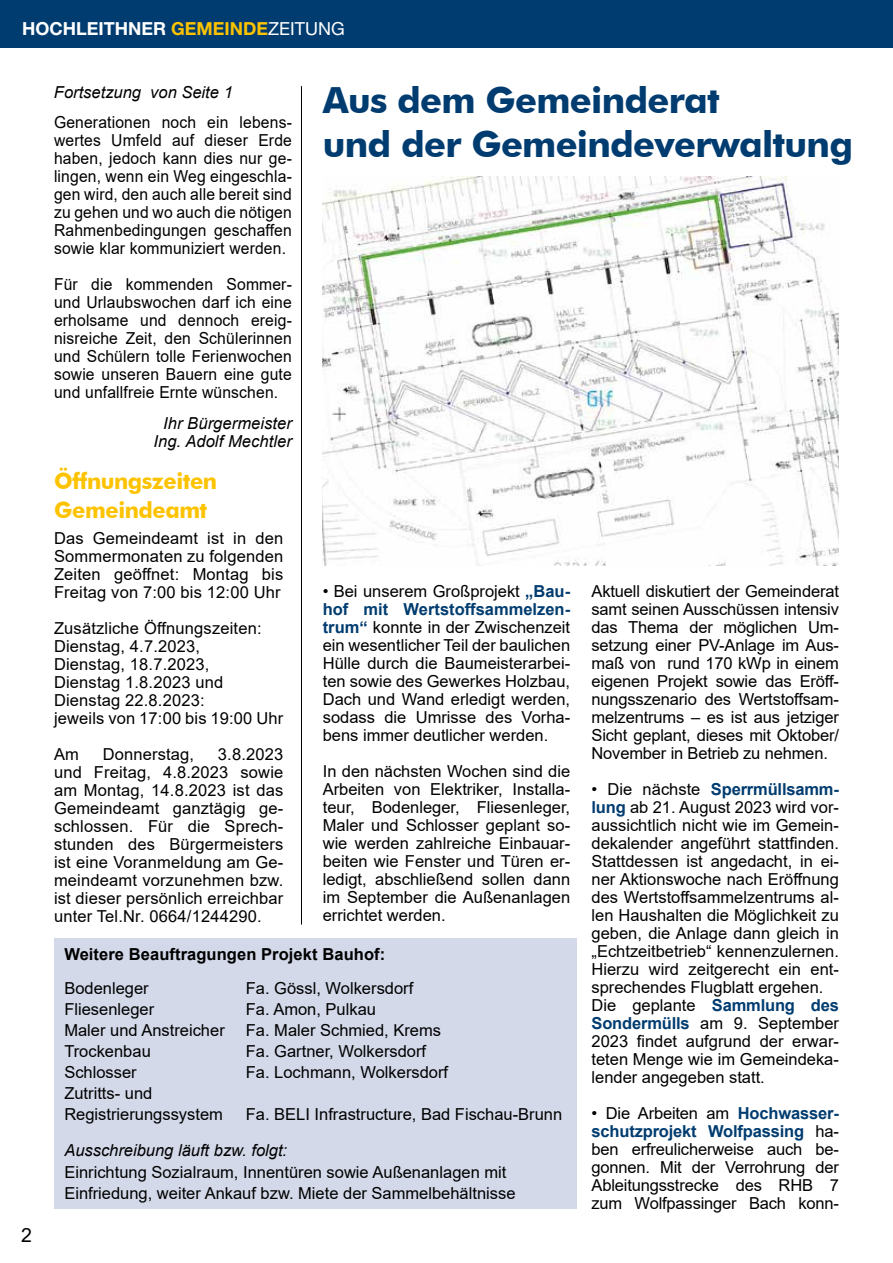
<style>
.page{position:relative;width:893px;height:1263px;background:#fff}
.page>*{position:absolute;margin:0;border:0;box-sizing:border-box;transform-origin:0 0}
.t1{font:700 36px/43.2px "Futura BT";letter-spacing:-.02em;color:#003c70}
.t2{font:700 22.5px/28.5px "Futura BT";letter-spacing:-.02em;color:#fdc300}
.t3{font:19.5px "Arial";color:#000}
.t4{font:700 18px "Helvetica Neue LT Std";color:#fff}
.t5{font:16.5px/18px "Arial";color:#000;text-align:justify}
.t6{font:16.5px/18px "Arial";color:#000;text-align:justify;scale:.95 1}
.t7{font:italic 16.5px/18px "Arial";color:#000;text-align:center}
.t8{font:700 16.5px "Arial";letter-spacing:.005em;color:#000}
.s1{color:#fdc300}
.s2{font-weight:400}
.s3{font-weight:700;color:#003c70}
</style>
<div class="page">
<div style="left:0;top:0;width:893px;height:48px;background:#003c70"></div>
<hr style="left:301px;top:86px;width:1px;height:838px;background:#000">
<img style="left:323px;top:176px;width:516px;height:389px">
<div style="left:54px;top:938px;width:523px;height:271px;background:#d3d9e9"></div>
<p class="t4" style="left:22px;top:18px;width:324px">HOCHLEITHNER <span class="s1">GEMEINDE</span><span class="s2">ZEITUNG</span></p>
<p class="t7" style="left:54px;top:84px;width:180px">Fortsetzung von Seite 1</p>
<h1 class="t1" style="left:323px;top:79px;width:532px">Aus dem Gemeinderat<br>und der Gemeindeverwaltung</h1>
<p class="t6" style="left:54px;top:113px;width:252px">Generationen noch ein lebens&shy;wertes Umfeld auf dieser Erde haben, jedoch kann dies nur ge&shy;lingen, wenn ein Weg eingeschla&shy;gen wird, den auch alle bereit sind zu gehen und wo auch die nötigen Rahmenbedingungen geschaffen sowie klar kommuniziert werden.</p>
<p class="t6" style="left:54px;top:275px;width:252px">Für die kommenden Sommer&shy;und Urlaubswochen darf ich eine erholsame und dennoch ereig&shy;nisreiche Zeit, den Schülerinnen und Schülern tolle Ferienwochen sowie unseren Bauern eine gute und unfallfreie Ernte wünschen.</p>
<p class="t7" style="left:153px;top:415px;width:140px">Ihr Bürgermeister<br>Ing. Adolf Mechtler</p>
<p class="t3" style="left:21px;top:1222px;width:12px">2</p>
<h2 class="t2" style="left:54px;top:467px;width:164px">Öffnungszeiten<br>Gemeindeamt</h2>
<p class="t5" style="left:54px;top:529px;width:231px">Das Gemeindeamt ist in den Sommermonaten zu folgenden Zeiten geöffnet: Montag bis Freitag von 7:00 bis 12:00 Uhr</p>
<p class="t5" style="left:54px;top:619px;width:231px;text-align:left">Zusätzliche Öffnungszeiten:<br>Dienstag, 4.7.2023,<br>Dienstag, 18.7.2023,<br>Dienstag 1.8.2023 und<br>Dienstag 22.8.2023:<br>jeweils von 17:00 bis 19:00 Uhr</p>
<p class="t5" style="left:54px;top:745px;width:26px">Am</p>
<p class="t5" style="left:103px;top:745px;width:93px">Donnerstag,</p>
<p class="t5" style="left:54px;top:745px;width:231px;text-indent:164px">3.8.2023 und Freitag, 4.8.2023 sowie am Montag, 14.8.2023 ist das Gemeindeamt ganztägig ge&shy;schlossen. Für die Sprech&shy;stunden des Bürgermeisters ist eine Voranmeldung am Ge&shy;meindeamt vorzunehmen bzw. ist dieser persönlich erreichbar unter Tel.Nr. 0664/1244290.</p>
<p class="t5" style="left:323px;top:582px;width:249px">• Bei unserem Großprojekt <span class="s3">„Bau&shy;hof mit Wertstoffsammelzen&shy;trum“</span> konnte in der Zwischenzeit ein wesentlicher Teil der baulichen Hülle durch die Baumeisterarbei&shy;ten sowie des Gewerkes Holzbau, Dach und Wand erledigt werden, sodass die Umrisse des Vorha&shy;bens immer deutlicher werden.</p>
<p class="t5" style="left:323px;top:762px;width:249px">In den nächsten Wochen sind die Arbeiten von Elektriker, Installa&shy;teur, Bodenleger, Fliesenleger, Maler und Schlosser geplant so&shy;wie werden zahlreiche Einbauar&shy;beiten wie Fenster und Türen er&shy;ledigt, abschließend sollen dann im September die Außenanlagen errichtet werden.</p>
<p class="t8" style="left:64px;top:942px;width:322px">Weitere Beauftragungen Projekt Bauhof:</p>
<p class="t5" style="left:64px;top:979px;width:86px">Bodenleger</p>
<p class="t5" style="left:246px;top:979px;width:169px">Fa. Gössl, Wolkersdorf</p>
<p class="t5" style="left:64px;top:1000px;width:91px">Fliesenleger</p>
<p class="t5" style="left:246px;top:1000px;width:132px">Fa. Amon, Pulkau</p>
<p class="t5" style="left:64px;top:1021px;width:162px">Maler und Anstreicher</p>
<p class="t5" style="left:246px;top:1021px;width:197px">Fa. Maler Schmied, Krems</p>
<p class="t5" style="left:64px;top:1042px;width:88px">Trockenbau</p>
<p class="t5" style="left:246px;top:1042px;width:182px">Fa. Gartner, Wolkersdorf</p>
<p class="t5" style="left:64px;top:1063px;width:74px">Schlosser</p>
<p class="t5" style="left:246px;top:1063px;width:204px">Fa. Lochmann, Wolkersdorf</p>
<p class="t5" style="left:64px;top:1083px;width:160px;line-height:21px">Zutritts- und<br>Registrierungssystem</p>
<p class="t5" style="left:246px;top:1105px;width:318px">Fa. BELI Infrastructure, Bad Fischau-Brunn</p>
<p class="t7" style="left:64px;top:1142px;width:224px">Ausschreibung läuft bzw. folgt:</p>
<p class="t5" style="left:64px;top:1161px;width:453px;line-height:21px">Einrichtung Sozialraum, Innentüren sowie Außenanlagen mit<br>Einfriedung, weiter Ankauf bzw. Miete der Sammelbehältnisse</p>
<p class="t5" style="left:591px;top:582px;width:249px">Aktuell diskutiert der Gemeinderat samt seinen Ausschüssen intensiv das Thema der möglichen Um&shy;setzung einer PV-Anlage im Aus&shy;maß von rund 170 kWp in einem eigenen Projekt sowie das Eröff&shy;nungsszenario des Wertstoffsam&shy;melzentrums – es ist aus jetziger Sicht geplant, dieses mit Oktober/ November in Betrieb zu nehmen.</p>
<p class="t5" style="left:591px;top:780px;width:249px;text-align:left">• Die nächste <span class="s3">Sperrmüllsamm&shy;lung</span> ab 21. August 2023 wird vor&shy;aussichtlich nicht wie im Gemein&shy;dekalender angeführt stattfinden.<br>Stattdessen ist angedacht, in ei&shy;ner Aktionswoche nach Eröffnung des Wertstoffsammelzentrums al&shy;len Haushalten die Möglichkeit zu geben, die Anlage dann gleich in „Echtzeitbetrieb“ kennenzulernen.<br>Hierzu wird zeitgerecht ein ent&shy;sprechendes Flugblatt ergehen.<br>Die geplante <span class="s3">Sammlung des<br>Sondermülls</span> am 9. September<br>2023 findet aufgrund der erwar&shy;teten Menge wie im Gemeindeka&shy;lender angegeben statt.</p>
<p class="t5" style="left:591px;top:1104px;width:249px">• Die Arbeiten am <span class="s3">Hochwasser&shy;schutzprojekt Wolfpassing</span> ha&shy;ben erfreulicherweise auch be&shy;gonnen. Mit der Verrohrung der Ableitungsstrecke des RHB 7 zum Wolfpassinger Bach konn-</p>
</div>
